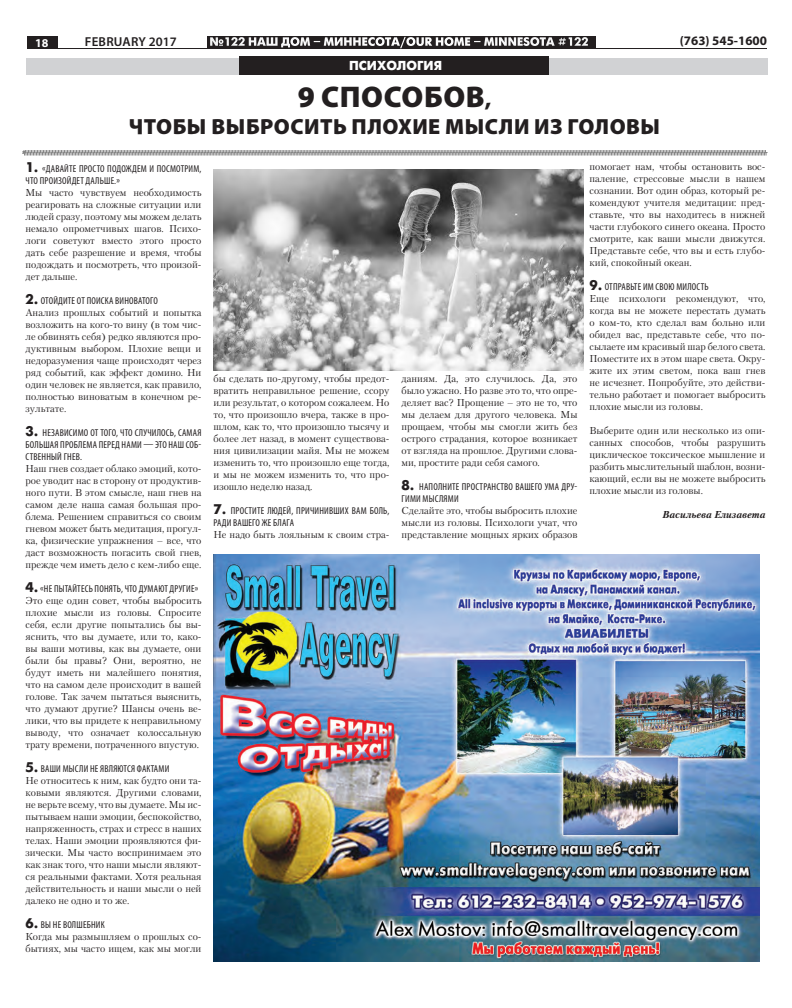
<style>
.page{position:relative;width:792px;height:1008px;background:#fff}
.page>*{position:absolute;margin:0;border:0;box-sizing:border-box;transform-origin:0 0}
.t1{font:900 30px "Myriad Pro";letter-spacing:.02em;color:#231f20}
.t2{font:900 22px "Myriad Pro";letter-spacing:.02em;color:#231f20}
.t3{font:700 13px "Myriad Pro";color:#231f20}
.t4{font:600 13px "Myriad Pro";letter-spacing:.01em;color:#231f20}
.t5{font:13px "Futuris XC";color:#fff}
.t6{font:12px "Futuris XC";color:#fff}
.t7{font:700 12px "Myriad Pro";color:#fff}
.body{font:10px/12px "Petersburg C";color:#231f20;text-align:justify}
.body-2{font:condensed 10px/12px "Myriad Pro";letter-spacing:.02em;color:#231f20}
.body-3{font:italic 700 10px "Petersburg C";color:#231f20}
.s1{font-size:22px}
.s2{font-family:"Futuris XC";font-stretch:normal;font-size:14px}
</style>
<div class="page">
<hr style="left:57px;top:48px;width:710px;height:1px;background:#231f20">
<div style="left:27px;top:37px;width:31px;height:12px;background:#231f20"></div>
<div style="left:207px;top:37px;width:388px;height:12px;background:#231f20"></div>
<svg style="left:22px;top:150px;width:746px;height:6px;background:#afafaf"></svg>
<div style="left:27px;top:58px;width:741px;height:17px;background:#d1d2d4"></div>
<div style="left:239px;top:56px;width:310px;height:19px;background:#231f20"></div>
<img style="left:213px;top:170px;width:370px;height:200px">
<img style="left:213px;top:555px;width:547px;height:407px">
<p class="t7" style="left:35px;top:35px;width:15px">18</p>
<h3 class="t4" style="left:85px;top:33px;width:93px">FEBRUARY 2017</h3>
<p class="t6" style="left:209px;top:35px;width:381px">№122 НАШ ДОМ – МИННЕСОТА/OUR HOME – MINNESOTA #122</p>
<h3 class="t3" style="left:680px;top:32px;width:89px">(763) 545-1600</h3>
<p class="t5" style="left:349px;top:59px;width:94px">ПСИХОЛОГИЯ</p>
<p class="t1" style="left:298px;top:77px;width:195px">9 СПОСОБОВ<span class="s1">,</span></p>
<p class="t2" style="left:129px;top:112px;width:533px">ЧТОБЫ ВЫБРОСИТЬ ПЛОХИЕ МЫСЛИ ИЗ ГОЛОВЫ</p>
<p class="body-2" style="left:25px;top:163px;width:177px"><span class="s2">1.</span> «ДАВАЙТЕ ПРОСТО ПОДОЖДЕМ И ПОСМОТРИМ,<br>ЧТО ПРОИЗОЙДЕТ ДАЛЬШЕ.»</p>
<p class="body" style="left:26px;top:187px;width:178px">Мы часто чувствуем необходимость реагировать на сложные ситуации или людей сразу, поэтому мы можем делать немало опрометчивых шагов. Психо&shy;логи советуют вместо этого просто дать себе разрешение и время, чтобы подождать и посмотреть, что произой&shy;дет дальше.</p>
<p class="body-2" style="left:25px;top:295px;width:134px"><span class="s2">2.</span> ОТОЙДИТЕ ОТ ПОИСКА ВИНОВАТОГО</p>
<p class="body" style="left:26px;top:307px;width:178px">Анализ прошлых событий и попытка возложить на кого-то вину (в том чис&shy;ле обвинять себя) редко являются про&shy;дуктивным выбором. Плохие вещи и недоразумения чаще происходят через ряд событий, как эффект домино. Ни один человек не является, как правило, полностью виноватым в конечном ре&shy;зультате.</p>
<p class="body-2" style="left:25px;top:427px;width:177px;text-align:justify"><span class="s2">3.</span> НЕЗАВИСИМО ОТ ТОГО, ЧТО СЛУЧИЛОСЬ, САМАЯ БОЛЬШАЯ ПРОБЛЕМА ПЕРЕД НАМИ — ЭТО НАШ СОБ-СТВЕННЫЙ ГНЕВ.</p>
<p class="body" style="left:25px;top:463px;width:178px">Наш гнев создает облако эмоций, кото&shy;рое уводит нас в сторону от продуктив&shy;ного пути. В этом смысле, наш гнев на самом деле наша самая большая про&shy;блема. Решением справиться со своим гневом может быть медитация, прогул&shy;ка, физические упражнения – все, что даст возможность погасить свой гнев, прежде чем иметь дело с кем-либо еще.</p>
<p class="body-2" style="left:25px;top:583px;width:174px"><span class="s2">4.</span> «НЕ ПЫТАЙТЕСЬ ПОНЯТЬ, ЧТО ДУМАЮТ ДРУГИЕ»</p>
<p class="body" style="left:26px;top:595px;width:178px">Это еще один совет, чтобы выбросить плохие мысли из головы. Спросите себя, если другие попытались бы вы&shy;яснить, что вы думаете, или то, како&shy;вы ваши мотивы, как вы думаете, они были бы правы? Они, вероятно, не будут иметь ни малейшего понятия, что на самом деле происходит в вашей голове. Так зачем пытаться выяснить, что думают другие? Шансы очень ве&shy;лики, что вы придете к неправильному выводу, что означает колоссальную трату времени, потраченного впустую.</p>
<p class="body-2" style="left:25px;top:763px;width:145px"><span class="s2">5.</span> ВАШИ МЫСЛИ НЕ ЯВЛЯЮТСЯ ФАКТАМИ</p>
<p class="body" style="left:26px;top:775px;width:178px">Не относитесь к ним, как будто они та&shy;ковыми являются. Другими словами, не верьте всему, что вы думаете. Мы ис&shy;пытываем наши эмоции, беспокойство, напряженность, страх и стресс в наших телах. Наши эмоции проявляются фи&shy;зически. Мы часто воспринимаем это как знак того, что наши мысли являют&shy;ся реальными фактами. Хотя реальная действительность и наши мысли о ней далеко не одно и то же.</p>
<p class="body-2" style="left:25px;top:919px;width:81px"><span class="s2">6.</span> ВЫ НЕ ВОЛШЕБНИК</p>
<p class="body" style="left:26px;top:931px;width:178px">Когда мы размышляем о прошлых со&shy;бытиях, мы часто ищем, как мы могли</p>
<p class="body" style="left:214px;top:373px;width:178px">бы сделать по-другому, чтобы предот&shy;вратить неправильное решение, ссору или результат, о котором сожалеем. Но то, что произошло вчера, также в про&shy;шлом, как то, что произошло тысячу и более лет назад, в момент существова&shy;ния цивилизации майя. Мы не можем изменить то, что произошло еще тогда, и мы не можем изменить то, что про&shy;изошло неделю назад.</p>
<p class="body-2" style="left:213px;top:505px;width:177px"><span class="s2">7.</span> ПРОСТИТЕ ЛЮДЕЙ, ПРИЧИНИВШИХ ВАМ БОЛЬ,<br>РАДИ ВАШЕГО ЖЕ БЛАГА</p>
<p class="body" style="left:213px;top:529px;width:178px">Не надо быть лояльным к своим стра-</p>
<p class="body" style="left:401px;top:373px;width:178px">даниям. Да, это случилось. Да, это было ужасно. Но разве это то, что опре&shy;деляет вас? Прощение – это не то, что мы делаем для другого человека. Мы прощаем, чтобы мы смогли жить без острого страдания, которое возникает от взгляда на прошлое. Другими слова&shy;ми, простите ради себя самого.</p>
<p class="body-2" style="left:401px;top:481px;width:177px"><span class="s2">8.</span> НАПОЛНИТЕ ПРОСТРАНСТВО ВАШЕГО УМА ДРУ-<br>ГИМИ МЫСЛЯМИ</p>
<p class="body" style="left:402px;top:505px;width:178px">Сделайте это, чтобы выбросить плохие мысли из головы. Психологи учат, что представление мощных ярких образов</p>
<p class="body" style="left:589px;top:160px;width:178px">помогает нам, чтобы остановить вос&shy;паление, стрессовые мысли в нашем сознании. Вот один образ, который ре&shy;комендуют учителя медитации: пред&shy;ставьте, что вы находитесь в нижней части глубокого синего океана. Просто смотрите, как ваши мысли движутся.<br>Представьте себе, что вы и есть глубо&shy;кий, спокойный океан.</p>
<p class="body-2" style="left:589px;top:280px;width:121px"><span class="s2">9.</span> ОТПРАВЬТЕ ИМ СВОЮ МИЛОСТЬ</p>
<p class="body" style="left:590px;top:292px;width:178px">Еще психологи рекомендуют, что, когда вы не можете перестать думать о ком-то, кто сделал вам больно или обидел вас, представьте себе, что по&shy;сылаете им красивый шар белого света.<br>Поместите их в этом шаре света. Окру&shy;жите их этим светом, пока ваш гнев не исчезнет. Попробуйте, это действи&shy;тельно работает и помогает выбросить плохие мысли из головы.</p>
<p class="body" style="left:590px;top:424px;width:178px">Выберите один или несколько из опи&shy;санных способов, чтобы разрушить циклическое токсическое мышление и разбить мыслительный шаблон, возни&shy;кающий, если вы не можете выбросить плохие мысли из головы.</p>
<p class="body-3" style="left:663px;top:509px;width:104px">Васильева Елизавета</p>
</div>
